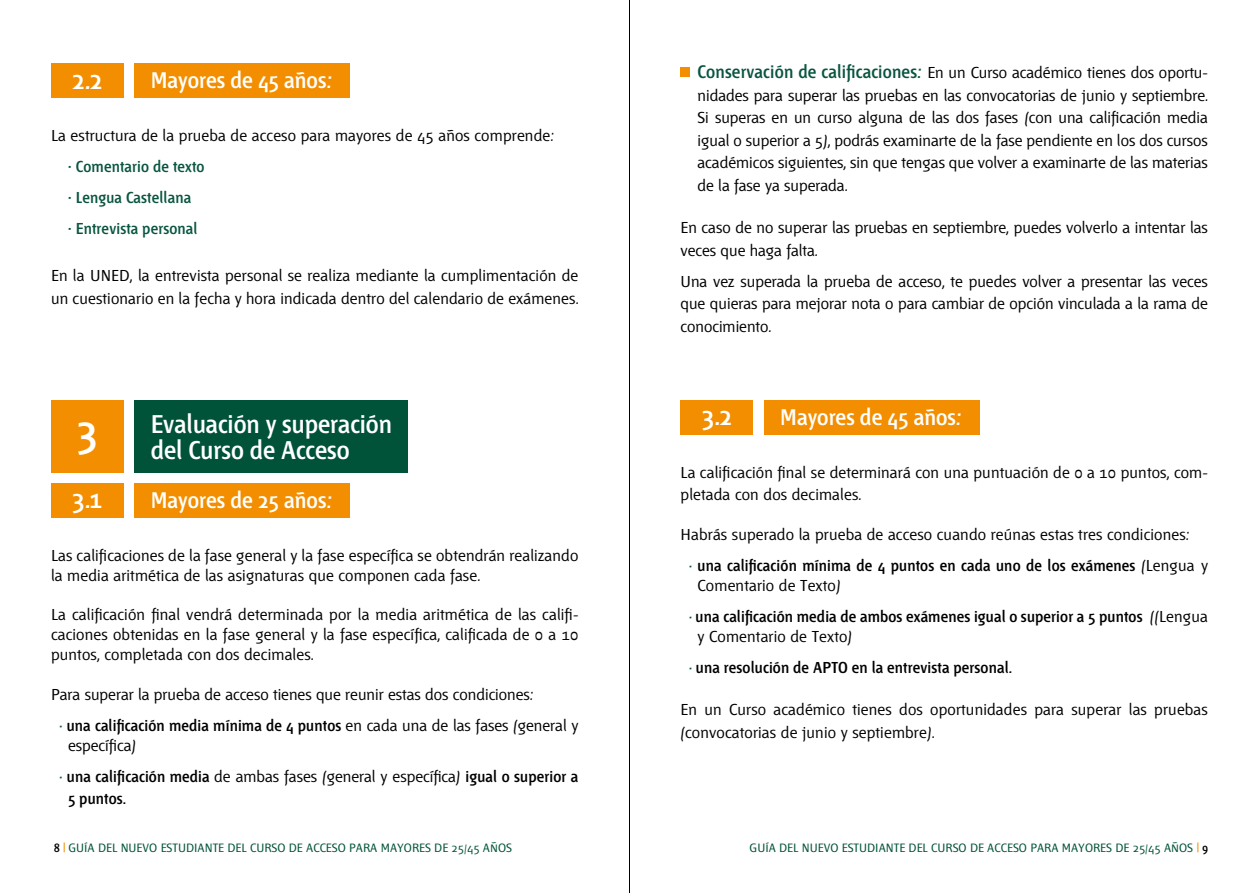
<style>
.page{position:relative;width:1259px;height:893px;background:#fff}
.page>*{position:absolute;margin:0;border:0;box-sizing:border-box;transform-origin:0 0}
.t1{font:600 45px "Fontana ND Cc Os F";color:#fff}
.t2{font:600 27px "Fontana ND Cc Os F";color:#fff}
.t3{font:600 25.5px/25.5px "Fontana ND Cc Os F";color:#fff}
.t4{font:600 22.5px "Fontana ND Cc Os F";color:#fff}
.t5{font:15.75px/22.5px "Fontana ND Aa Os F";letter-spacing:.01em;color:#000}
.t6{font:600 15.75px/22.5px "Fontana ND Cc Os F";letter-spacing:.01em;color:#000}
.t7{font:600 15.75px/31px "Fontana ND Cc Os F";letter-spacing:.01em;color:#095540}
.t8{font:12px "Fontana ND Aa Os F";color:#005239}
.s1{font-size:18px}
.s2{color:#095540}
.s3{font-family:"Fontana ND Aa Os F";font-weight:400}
.s4{font-family:"Fontana ND Cc Os F";font-weight:600;font-size:18px;color:#095540}
.s5{font-family:"Fontana ND Cc Os F";font-weight:600;color:#000}
.s6{font-family:"Fontana ND Cc Os F";font-weight:600;color:#f28e00}
</style>
<div class="page">
<hr style="left:629px;top:0;width:1px;height:893px;background:#000">
<div style="left:134px;top:400px;width:273px;height:73px;background:#005239"></div>
<div style="left:51px;top:400px;width:72px;height:73px;background:#f28e00"></div>
<div style="left:51px;top:64px;width:72px;height:34px;background:#f28e00"></div>
<div style="left:51px;top:483px;width:72px;height:34px;background:#f28e00"></div>
<div style="left:680px;top:400px;width:73px;height:34px;background:#f28e00"></div>
<div style="left:134px;top:64px;width:216px;height:34px;background:#f28e00"></div>
<div style="left:134px;top:483px;width:216px;height:34px;background:#f28e00"></div>
<div style="left:764px;top:400px;width:215px;height:34px;background:#f28e00"></div>
<div style="left:680px;top:67px;width:10px;height:10px;background:#f28e00"></div>
<h2 class="t2" style="left:72px;top:67px;width:32px">2.2</h2>
<h3 class="t4" style="left:151px;top:70px;width:182px">Mayores de 45 años:</h3>
<p class="t5" style="left:51px;top:125px;width:504px">La estructura de la prueba de acceso para mayores de 45 años comprende:</p>
<p class="t7" style="left:68px;top:152px;width:138px"><span class="s1">·</span> Comentario de texto <span class="s1">·</span> Lengua Castellana<br><span class="s1">·</span> Entrevista personal</p>
<p class="t5" style="left:51px;top:265px;width:529px">En la UNED, la entrevista personal se realiza mediante la cumplimentación de un cuestionario en la fecha y hora indicada dentro del calendario de exámenes.</p>
<h1 class="t1" style="left:77px;top:409px;width:22px">3</h1>
<h2 class="t2" style="left:72px;top:486px;width:32px">3.1</h2>
<h3 class="t3" style="left:151px;top:413px;width:243px">Evaluación y superación del Curso de Acceso</h3>
<h3 class="t4" style="left:151px;top:489px;width:182px">Mayores de 25 años:</h3>
<p class="t5" style="left:51px;top:546px;width:529px;line-height:19.8px">Las calificaciones de la fase general y la fase específica se obtendrán realizando la media aritmética de las asignaturas que componen cada fase.</p>
<p class="t5" style="left:51px;top:606px;width:529px;line-height:19.8px;text-align:justify">La calificación final vendrá determinada por la media aritmética de las califi&shy;caciones obtenidas en la fase general y la fase específica, calificada de 0 a 10 puntos, completada con dos decimales.</p>
<p class="t5" style="left:51px;top:684px;width:484px">Para superar la prueba de acceso tienes que reunir estas dos condiciones:</p>
<p class="t6" style="left:60px;top:715px;width:520px"><span class="s2">·</span> una calificación media mínima de 4 puntos <span class="s3">en cada una de las fases (general y</span></p>
<p class="t5" style="left:68px;top:735px;width:69px">específica)</p>
<p class="t6" style="left:68px;top:766px;width:512px;text-indent:-9px"><span class="s2">·</span> una calificación media <span class="s3">de ambas fases (general y específica)</span> igual o superior a<br>5 puntos.</p>
<p class="t5" style="left:697px;top:62px;width:512px;text-align:justify"><span class="s4">Conservación de calificaciones:</span> En un Curso académico tienes dos oportu&shy;nidades para superar las pruebas en las convocatorias de junio y septiembre.<br>Si superas en un curso alguna de las dos fases (con una calificación media igual o superior a 5), podrás examinarte de la fase pendiente en los dos cursos académicos siguientes, sin que tengas que volver a examinarte de las materias de la fase ya superada.</p>
<p class="t5" style="left:680px;top:217px;width:529px">En caso de no superar las pruebas en septiembre, puedes volverlo a intentar las veces que haga falta.</p>
<p class="t5" style="left:680px;top:271px;width:529px;text-align:justify">Una vez superada la prueba de acceso, te puedes volver a presentar las veces que quieras para mejorar nota o para cambiar de opción vinculada a la rama de conocimiento.</p>
<h2 class="t2" style="left:702px;top:403px;width:32px">3.2</h2>
<h3 class="t4" style="left:780px;top:406px;width:182px">Mayores de 45 años:</h3>
<p class="t5" style="left:680px;top:462px;width:529px">La calificación final se determinará con una puntuación de 0 a 10 puntos, com&shy;pletada con dos decimales.</p>
<p class="t5" style="left:680px;top:524px;width:510px">Habrás superado la prueba de acceso cuando reúnas estas tres condiciones:</p>
<p class="t6" style="left:689px;top:555px;width:520px"><span class="s2">·</span> una calificación mínima de 4 puntos en cada uno de los exámenes <span class="s3">(Lengua y</span></p>
<p class="t5" style="left:697px;top:575px;width:144px">Comentario de Texto)</p>
<p class="t6" style="left:689px;top:606px;width:520px"><span class="s2">·</span> una calificación media de ambos exámenes igual o superior a 5 puntos <span class="s3">((Lengua</span></p>
<p class="t5" style="left:697px;top:626px;width:156px">y Comentario de Texto)</p>
<p class="t6" style="left:689px;top:657px;width:324px"><span class="s2">·</span> una resolución de APTO en la entrevista personal.</p>
<p class="t5" style="left:680px;top:699px;width:529px">En un Curso académico tienes dos oportunidades para superar las pruebas (convocatorias de junio y septiembre).</p>
<p class="t8" style="left:54px;top:842px;width:459px"><span class="s5">8</span> <span class="s6">|</span> GUÍA DEL NUEVO ESTUDIANTE DEL CURSO DE ACCESO PARA MAYORES DE 25/45 AÑOS</p>
<p class="t8" style="left:749px;top:842px;width:460px">GUÍA DEL NUEVO ESTUDIANTE DEL CURSO DE ACCESO PARA MAYORES DE 25/45 AÑOS <span class="s6">|</span> <span class="s5">9</span></p>
</div>
